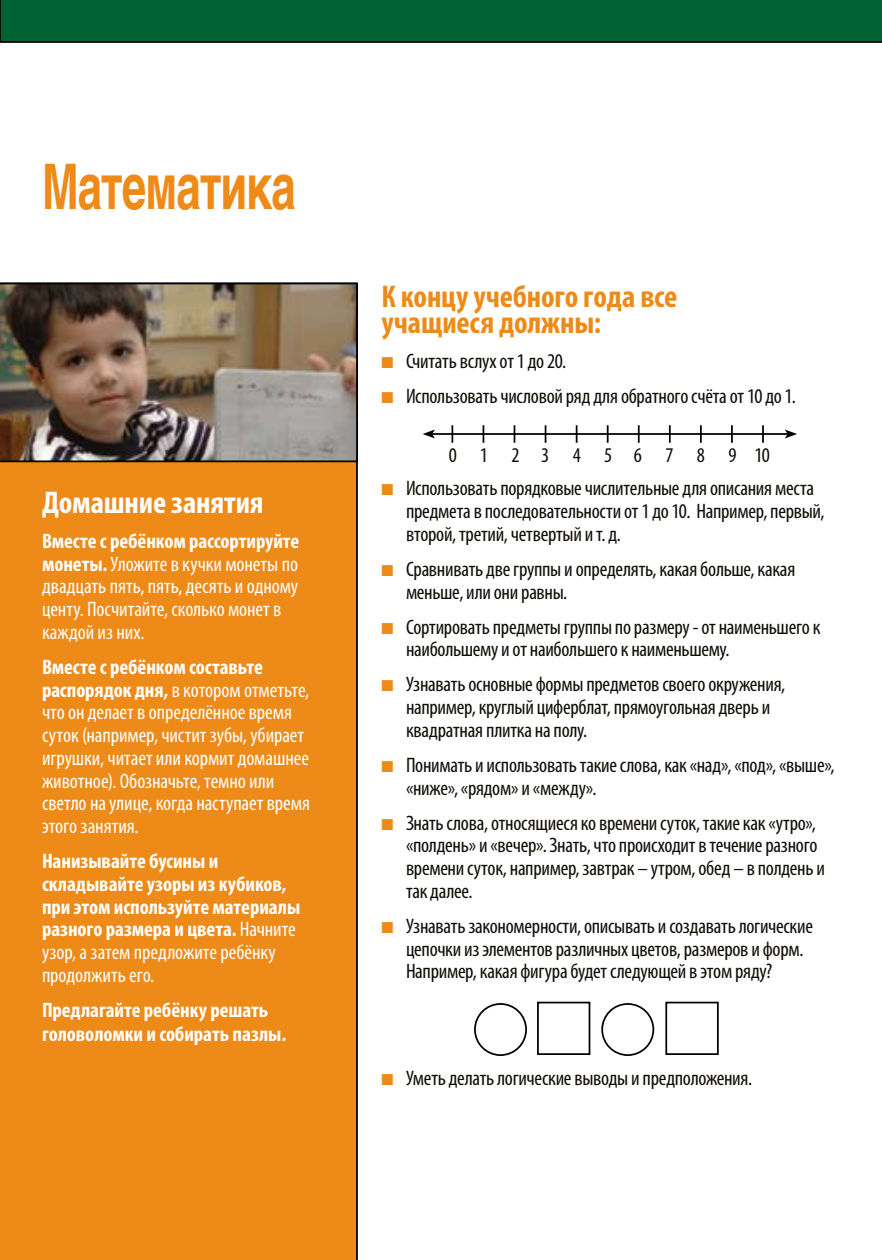
<style>
.page{position:relative;width:882px;height:1260px;background:#fff}
.page>*{position:absolute;margin:0;border:0;box-sizing:border-box;transform-origin:0 0}
.t1{font:700 63px "Helvetica Cyr";letter-spacing:-.03em;color:#ee8a17;scale:.7 1}
.t2{font:700 condensed 31.5px/26.2px "Myriad Pro";letter-spacing:-.005em;color:#ee8a17}
.t3{font:700 condensed 31.5px "Myriad Pro";letter-spacing:-.005em;color:#fff}
.t4{font:condensed 21px/22.8px "Myriad Pro";letter-spacing:-.015em;color:#100d07}
.t5{font:condensed 21px/22.8px "Myriad Pro";letter-spacing:-.005em;color:#fff}
.t6{font:700 condensed 21px/22.8px "Myriad Pro";color:#fff}
.t7{font:condensed 21px "Myriad Pro";letter-spacing:1.115em;color:#100d07}
.s1{font-weight:700}
.s2{font-weight:400}
.s3{color:#ee8a17}
</style>
<div class="page">
<div style="left:0;top:462px;width:358px;height:798px;background:#ee8a17"></div>
<div style="left:0;top:0;width:882px;height:43px;background:#006232"></div>
<hr style="left:432px;top:433px;width:356px;height:2px;background:#000">
<svg style="left:423px;top:430px;width:12px;height:8px"></svg>
<svg style="left:785px;top:430px;width:12px;height:8px"></svg>
<svg style="left:452px;top:425px;width:1px;height:18px"></svg>
<svg style="left:483px;top:425px;width:1px;height:18px"></svg>
<svg style="left:514px;top:425px;width:1px;height:18px"></svg>
<svg style="left:545px;top:425px;width:1px;height:18px"></svg>
<svg style="left:576px;top:425px;width:2px;height:18px"></svg>
<svg style="left:607px;top:425px;width:2px;height:18px"></svg>
<svg style="left:638px;top:425px;width:2px;height:18px"></svg>
<svg style="left:669px;top:425px;width:2px;height:18px"></svg>
<svg style="left:700px;top:425px;width:2px;height:18px"></svg>
<svg style="left:731px;top:425px;width:2px;height:18px"></svg>
<svg style="left:762px;top:425px;width:2px;height:18px"></svg>
<div style="left:474px;top:1003px;width:53px;height:53px;border:2px solid #000;border-radius:50%"></div>
<div style="left:601px;top:1003px;width:53px;height:53px;border:2px solid #000;border-radius:50%"></div>
<div style="left:537px;top:1002px;width:53px;height:53px;border:2px solid #000"></div>
<div style="left:665px;top:1002px;width:54px;height:53px;border:2px solid #000"></div>
<img style="left:0;top:283px;width:358px;height:179px">
<h1 class="t1" style="left:42px;top:151px;width:364px">Математика</h1>
<h2 class="t3" style="left:42px;top:483px;width:223px">Домашние занятия</h2>
<p class="t5" style="left:42px;top:529px;width:259px"><span class="s1">Вместе с ребёнком рассортируйте монеты.</span> Уложите в кучки монеты по двадцать пять, пять, десять и одному центу. Посчитайте, сколько монет в каждой из них.</p>
<p class="t5" style="left:42px;top:655px;width:270px"><span class="s1">Вместе с ребёнком составьте распорядок дня,</span> в котором отметьте, что он делает в определённое время суток (например, чистит зубы, убирает игрушки, читает или кормит домашнее животное). Обозначьте, темно или светло на улице, когда наступает время этого занятия.</p>
<p class="t6" style="left:42px;top:849px;width:260px">Нанизывайте бусины и складывайте узоры из кубиков, при этом используйте материалы разного размера и цвета. <span class="s2">Начните узор, а затем предложите ребёнку продолжить его.</span></p>
<p class="t6" style="left:42px;top:997px;width:246px;line-height:24.5px">Предлагайте ребёнку решать головоломки и собирать пазлы.</p>
<h2 class="t2" style="left:382px;top:283px;width:297px">К концу учебного года все учащиеся должны:</h2>
<p class="t4" style="left:382px;top:350px;width:186px"><span class="s3">■</span> Считать вслух от 1 до 20.</p>
<p class="t4" style="left:382px;top:385px;width:416px"><span class="s3">■</span> Использовать числовой ряд для обратного счёта от 10 до 1.</p>
<p class="t7" style="left:449px;top:442px;width:322px">012345678910</p>
<p class="t4" style="left:406px;top:477px;width:420px;text-indent:-24px"><span class="s3">■</span> Использовать порядковые числительные для описания места предмета в последовательности от 1 до 10. Например, первый, второй, третий, четвертый и т. д.</p>
<p class="t4" style="left:406px;top:557px;width:391px;text-indent:-24px"><span class="s3">■</span> Сравнивать две группы и определять, какая больше, какая меньше, или они равны.</p>
<p class="t4" style="left:406px;top:615px;width:416px;text-indent:-24px"><span class="s3">■</span> Сортировать предметы группы по размеру - от наименьшего к наибольшему и от наибольшего к наименьшему.</p>
<p class="t4" style="left:406px;top:673px;width:381px;text-indent:-24px"><span class="s3">■</span> Узнавать основные формы предметов своего окружения, например, круглый циферблат, прямоугольная дверь и квадратная плитка на полу.</p>
<p class="t4" style="left:406px;top:753px;width:430px;text-indent:-24px"><span class="s3">■</span> Понимать и использовать такие слова, как «над», «под», «выше», «ниже», «рядом» и «между».</p>
<p class="t4" style="left:406px;top:811px;width:421px;text-indent:-24px"><span class="s3">■</span> Знать слова, относящиеся ко времени суток, такие как «утро», «полдень» и «вечер». Знать, что происходит в течение разного времени суток, например, завтрак – утром, обед – в полдень и так далее.</p>
<p class="t4" style="left:406px;top:914px;width:409px;text-indent:-24px"><span class="s3">■</span> Узнавать закономерности, описывать и создавать логические цепочки из элементов различных цветов, размеров и форм.<br>Например, какая фигура будет следующей в этом ряду?</p>
<p class="t4" style="left:382px;top:1066px;width:372px"><span class="s3">■</span> Уметь делать логические выводы и предположения.</p>
</div>
